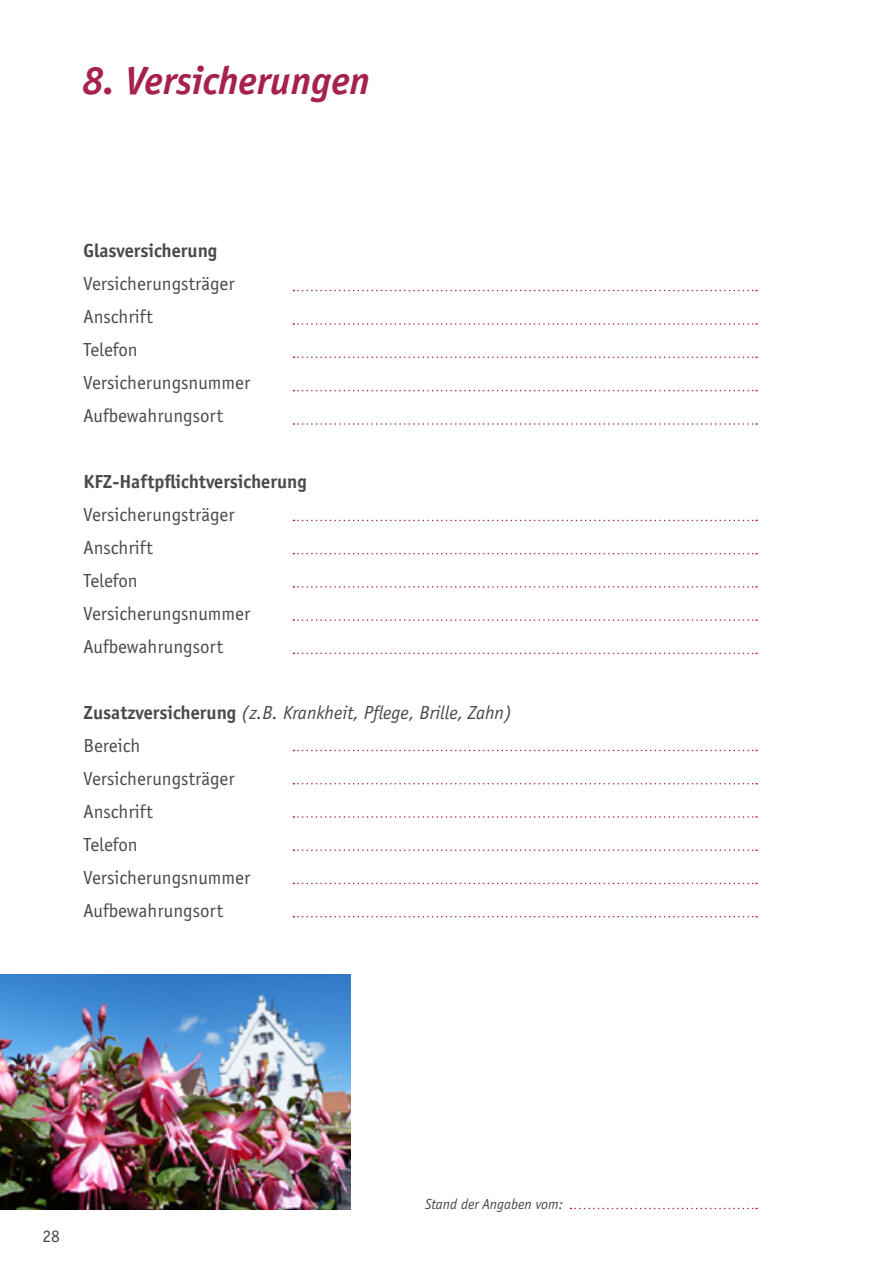
<style>
.page{position:relative;width:893px;height:1263px;background:#fff}
.page>*{position:absolute;margin:0;border:0;box-sizing:border-box;transform-origin:0 0}
.t1{font:italic 700 40.5px "Officina Sans EF";color:#a6214f}
.t2{font:19.5px/33px "Officina Sans EF";color:#4a4a49}
.t3{font:700 19.5px "Officina Sans EF";color:#4a4a49}
.t4{font:18px "Officina Sans EF";color:#4a4a49}
.t5{font:italic 15px "Officina Sans EF";color:#4a4a49}
.s1{font-weight:700}
.s2{font-style:italic}
</style>
<div class="page">
<svg style="left:293px;top:290px;width:464px;height:1px"></svg>
<svg style="left:293px;top:323px;width:464px;height:2px"></svg>
<svg style="left:293px;top:356px;width:464px;height:2px"></svg>
<svg style="left:293px;top:390px;width:464px;height:1px"></svg>
<svg style="left:293px;top:423px;width:464px;height:2px"></svg>
<svg style="left:293px;top:553px;width:464px;height:1px"></svg>
<svg style="left:293px;top:520px;width:464px;height:1px"></svg>
<svg style="left:293px;top:586px;width:464px;height:2px"></svg>
<svg style="left:293px;top:619px;width:464px;height:2px"></svg>
<svg style="left:293px;top:653px;width:464px;height:1px"></svg>
<svg style="left:293px;top:783px;width:464px;height:1px"></svg>
<svg style="left:293px;top:750px;width:464px;height:1px"></svg>
<svg style="left:293px;top:816px;width:464px;height:2px"></svg>
<svg style="left:293px;top:849px;width:464px;height:2px"></svg>
<svg style="left:293px;top:883px;width:464px;height:1px"></svg>
<svg style="left:293px;top:916px;width:464px;height:1px"></svg>
<img style="left:0;top:974px;width:351px;height:235px">
<svg style="left:571px;top:1208px;width:186px;height:1px"></svg>
<h1 class="t1" style="left:83px;top:57px;width:289px">8. Versicherungen</h1>
<p class="t3" style="left:84px;top:239px;width:135px">Glasversicherung</p>
<p class="t2" style="left:84px;top:268px;width:168px">Versicherungsträger<br>Anschrift<br>Telefon<br>Versicherungsnummer<br>Aufbewahrungsort</p>
<p class="t3" style="left:84px;top:470px;width:225px">KFZ-Haftpflichtversicherung</p>
<p class="t2" style="left:84px;top:499px;width:168px">Versicherungsträger<br>Anschrift<br>Telefon<br>Versicherungsnummer<br>Aufbewahrungsort</p>
<p class="t2" style="left:84px;top:697px;width:430px"><span class="s1">Zusatzversicherung</span> <span class="s2">(z.B. Krankheit, Pflege, Brille, Zahn)<br></span>Bereich<br>Versicherungsträger<br>Anschrift<br>Telefon<br>Versicherungsnummer<br>Aufbewahrungsort</p>
<p class="t4" style="left:43px;top:1226px;width:19px">28</p>
<p class="t5" style="left:425px;top:1196px;width:139px">Stand der Angaben vom:</p>
</div>
